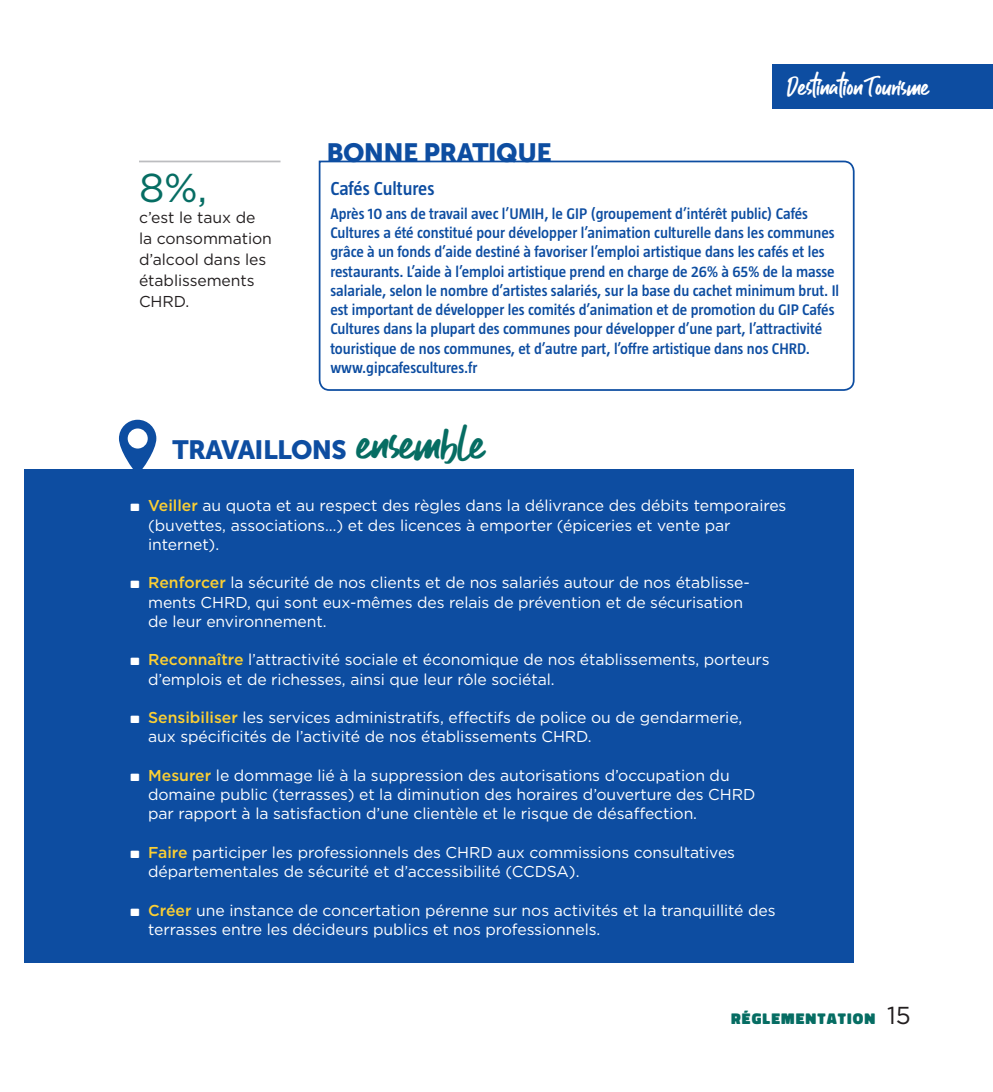
<style>
.page{position:relative;width:993px;height:1092px;background:#fff}
.page>*{position:absolute;margin:0;border:0;box-sizing:border-box;transform-origin:0 0}
.t1{font:40.25px "Gotham";color:#066d63}
.t2{font:900 36.75px "Don Jose";color:#fff}
.t3{font:26.25px "Museo Sans 900";letter-spacing:-.025em;color:#0d4da1}
.t4{font:24.5px "Guthen Bloots Personal Use";color:#fff}
.t5{font:24.5px "Gotham";color:#231f20}
.t6{font:600 19.25px "Taz";color:#0d4da1}
.t7{font:15.75px/19.2px "Gotham";letter-spacing:-.005em;color:#fff}
.t8{font:600 15.75px/19.2px "Taz";color:#0d4da1}
.t9{font:15.75px/21px "Gotham";letter-spacing:-.005em;color:#231f20}
.t10{font:900 15.75px "Don Jose";letter-spacing:.07em;color:#066d63}
.s1{font-family:"Guthen Bloots Personal Use";font-size:45.5px;color:#066d63}
.s2{font-weight:500;color:#fbcf33}
</style>
<div class="page">
<div style="left:772px;top:64px;width:220px;height:45px;background:#0d4da1"></div>
<hr style="left:139px;top:161px;width:141px;height:1px;background:#bcbdc0">
<svg style="left:318px;top:160px;width:537px;height:231px"></svg>
<div style="left:25px;top:469px;width:828px;height:493px;background:#0d4da1"></div>
<svg style="left:119px;top:419px;width:37px;height:50px"></svg>
<div style="left:128px;top:428px;width:20px;height:20px;background:#fff;border-radius:50%"></div>
<h1 class="t1" style="left:139px;top:162px;width:70px">8%,</h1>
<p class="t9" style="left:139px;top:206px;width:134px">c’est le taux de la consommation d’alcool dans les établissements<br>CHRD.</p>
<h3 class="t3" style="left:326px;top:137px;width:227px">BONNE PRATIQUE</h3>
<h3 class="t4" style="left:787px;top:71px;width:143px">Destination Tourisme</h3>
<p class="t6" style="left:330px;top:177px;width:106px">Cafés Cultures</p>
<p class="t8" style="left:330px;top:204px;width:510px">Après 10 ans de travail avec l’UMIH, le GIP (groupement d’intérêt public) Cafés Cultures a été constitué pour développer l’animation culturelle dans les communes grâce à un fonds d’aide destiné à favoriser l’emploi artistique dans les cafés et les restaurants. L’aide à l’emploi artistique prend en charge de 26% à 65% de la masse salariale, selon le nombre d’artistes salariés, sur la base du cachet minimum brut. Il est important de développer les comités d’animation et de promotion du GIP Cafés Cultures dans la plupart des communes pour développer d’une part, l’attractivité touristique de nos communes, et d’autre part, l’offre artistique dans nos CHRD. www.gipcafescultures.fr</p>
<h3 class="t3" style="left:172px;top:435px;width:313px">TRAVAILLONS <span class="s1">ensemble</span></h3>
<h2 class="t2" style="left:130px;top:478px;width:12px">.</h2>
<p class="t7" style="left:148px;top:495px;width:639px"><span class="s2">Veiller</span> au quota et au respect des règles dans la délivrance des débits temporaires (buvettes, associations…) et des licences à emporter (épiceries et vente par internet).</p>
<h2 class="t2" style="left:130px;top:555px;width:12px">.</h2>
<p class="t7" style="left:148px;top:572px;width:603px"><span class="s2">Renforcer</span> la sécurité de nos clients et de nos salariés autour de nos établisse&shy;ments CHRD, qui sont eux-mêmes des relais de prévention et de sécurisation de leur environnement.</p>
<h2 class="t2" style="left:130px;top:632px;width:12px">.</h2>
<p class="t7" style="left:148px;top:649px;width:623px"><span class="s2">Reconnaître</span> l’attractivité sociale et économique de nos établissements, porteurs d’emplois et de richesses, ainsi que leur rôle sociétal.</p>
<h2 class="t2" style="left:130px;top:690px;width:12px">.</h2>
<p class="t7" style="left:148px;top:707px;width:595px"><span class="s2">Sensibiliser</span> les services administratifs, effectifs de police ou de gendarmerie, aux spécificités de l’activité de nos établissements CHRD.</p>
<h2 class="t2" style="left:130px;top:748px;width:12px">.</h2>
<p class="t7" style="left:148px;top:765px;width:608px"><span class="s2">Mesurer</span> le dommage lié à la suppression des autorisations d’occupation du domaine public (terrasses) et la diminution des horaires d’ouverture des CHRD par rapport à la satisfaction d’une clientèle et le risque de désaffection.</p>
<h2 class="t2" style="left:130px;top:825px;width:12px">.</h2>
<p class="t7" style="left:148px;top:842px;width:588px"><span class="s2">Faire</span> participer les professionnels des CHRD aux commissions consultatives départementales de sécurité et d’accessibilité (CCDSA).</p>
<h2 class="t2" style="left:130px;top:883px;width:12px">.</h2>
<p class="t7" style="left:148px;top:900px;width:628px"><span class="s2">Créer</span> une instance de concertation pérenne sur nos activités et la tranquillité des terrasses entre les décideurs publics et nos professionnels.</p>
<p class="t10" style="left:730px;top:1010px;width:146px">RÉGLEMENTATION</p>
<h3 class="t5" style="left:886px;top:999px;width:25px">15</h3>
</div>
